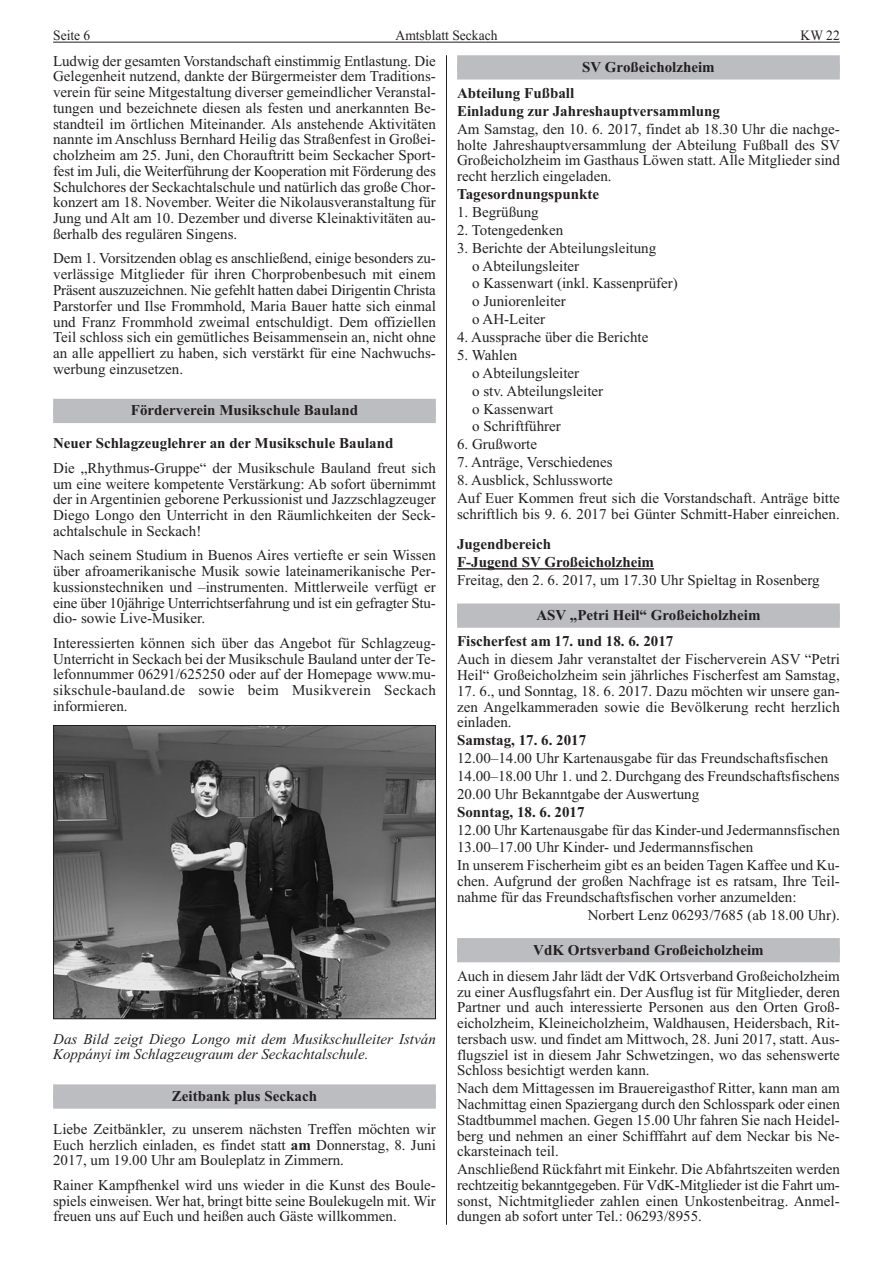
<style>
.page{position:relative;width:893px;height:1263px;background:#fff}
.page>*{position:absolute;margin:0;border:0;box-sizing:border-box;transform-origin:0 0}
.t1{font:15px/15.8px "Times";color:#231f20;text-align:justify}
.t2{font:700 15px/17.9px "Times";color:#231f20}
.t3{font:italic 15px/15.8px "Times";color:#231f20}
.t4{font:14.25px "Times";color:#231f20;scale:.95 1}
.s1{color:#fff}
.s2{font-weight:700}
</style>
<div class="page">
<hr style="left:446px;top:55px;width:1px;height:1170px;background:#231f20">
<hr style="left:53px;top:42px;width:787px;height:1px;background:#231f20">
<div style="left:53px;top:399px;width:383px;height:16px;background:#bcbdc0"></div>
<div style="left:53px;top:408px;width:383px;height:15px;background:#bcbdc0"></div>
<div style="left:53px;top:1084px;width:383px;height:17px;background:#bcbdc0"></div>
<div style="left:53px;top:1094px;width:383px;height:15px;background:#bcbdc0"></div>
<div style="left:457px;top:55px;width:383px;height:17px;background:#bcbdc0"></div>
<div style="left:457px;top:65px;width:383px;height:15px;background:#bcbdc0"></div>
<hr style="left:457px;top:568px;width:197px;height:2px;background:#231f20">
<div style="left:457px;top:603px;width:383px;height:17px;background:#bcbdc0"></div>
<div style="left:457px;top:613px;width:383px;height:15px;background:#bcbdc0"></div>
<div style="left:457px;top:938px;width:383px;height:16px;background:#bcbdc0"></div>
<div style="left:457px;top:947px;width:383px;height:15px;background:#bcbdc0"></div>
<img style="left:55px;top:727px;width:379px;height:290px">
<div style="left:53px;top:725px;width:383px;height:294px;border:1px solid #231f20"></div>
<p class="t4" style="left:53px;top:30px;width:41px">Seite 6</p>
<p class="t4" style="left:396px;top:30px;width:109px">Amtsblatt Seckach</p>
<p class="t4" style="left:801px;top:30px;width:43px">KW 22</p>
<p class="t1" style="left:53px;top:54px;width:384px">Ludwig der gesamten Vorstandschaft einstimmig Entlastung. Die Gelegenheit nutzend, dankte der Bürgermeister dem Traditions&shy;verein für seine Mitgestaltung diverser gemeindlicher Veranstal&shy;tungen und bezeichnete diesen als festen und anerkannten Be&shy;standteil im örtlichen Miteinander. Als anstehende Aktivitäten nannte im Anschluss Bernhard Heilig das Straßenfest in Großei&shy;cholzheim am 25. Juni, den Chorauftritt beim Seckacher Sport&shy;fest im Juli, die Weiterführung der Kooperation mit Förderung des Schulchores der Seckachtalschule und natürlich das große Chor&shy;konzert am 18. November. Weiter die Nikolausveranstaltung für Jung und Alt am 10. Dezember und diverse Kleinaktivitäten au&shy;ßerhalb des regulären Singens.</p>
<p class="t1" style="left:53px;top:252px;width:384px">Dem 1. Vorsitzenden oblag es anschließend, einige besonders zu&shy;verlässige Mitglieder für ihren Chorprobenbesuch mit einem Präsent auszuzeichnen. Nie gefehlt hatten dabei Dirigentin Christa Parstorfer und Ilse Frommhold, Maria Bauer hatte sich einmal und Franz Frommhold zweimal entschuldigt. Dem offiziellen Teil schloss sich ein gemütliches Beisammensein an, nicht ohne an alle appelliert zu haben, sich verstärkt für eine Nachwuchs&shy;werbung einzusetzen.</p>
<p class="t2" style="left:131px;top:403px;width:229px">Förderverein Musikschule Bauland</p>
<p class="t2" style="left:53px;top:436px;width:342px">Neuer Schlagzeuglehrer an der Musikschule Bauland</p>
<p class="t1" style="left:53px;top:461px;width:384px">Die „Rhythmus-Gruppe“ der Musikschule Bauland freut sich um eine weitere kompetente Verstärkung: Ab sofort übernimmt der in Argentinien geborene Perkussionist und Jazzschlagzeuger Diego Longo den Unterricht in den Räumlichkeiten der Seck&shy;achtalschule in Seckach!</p>
<p class="t1" style="left:53px;top:549px;width:384px">Nach seinem Studium in Buenos Aires vertiefte er sein Wissen über afroamerikanische Musik sowie lateinamerikanische Per&shy;kussionstechniken und –instrumenten. Mittlerweile verfügt er eine über 10jährige Unterrichtserfahrung und ist ein gefragter Stu&shy;dio- sowie Live-Musiker.</p>
<p class="t1" style="left:53px;top:636px;width:384px">Interessierten können sich über das Angebot für Schlagzeug-Unterricht in Seckach bei der Musikschule Bauland unter der Te&shy;lefonnummer 06291/625250 oder auf der Homepage www.mu&shy;sikschule-bauland.de sowie beim Musikverein Seckach informieren.</p>
<p class="t2" style="left:582px;top:59px;width:134px">SV Großeicholzheim</p>
<p class="t2" style="left:457px;top:86px;width:264px">Abteilung Fußball<br>Einladung zur Jahreshauptversammlung</p>
<p class="t1" style="left:457px;top:122px;width:384px">Am Samstag, den 10. 6. 2017, findet ab 18.30 Uhr die nachge&shy;holte Jahreshauptversammlung der Abteilung Fußball des SV Großeicholzheim im Gasthaus Löwen statt. Alle Mitglieder sind recht herzlich eingeladen.</p>
<p class="t2" style="left:457px;top:187px;width:143px">Tagesordnungspunkte</p>
<p class="t1" style="left:457px;top:205px;width:83px">1. Begrüßung</p>
<p class="t1" style="left:457px;top:223px;width:108px">2. Totengedenken</p>
<p class="t1" style="left:457px;top:241px;width:201px">3. Berichte der Abteilungsleitung</p>
<p class="t1" style="left:457px;top:259px;width:124px"><span class="s1">3.</span> o Abteilungsleiter</p>
<p class="t1" style="left:457px;top:277px;width:222px"><span class="s1">3.</span> o Kassenwart (inkl. Kassenprüfer)</p>
<p class="t1" style="left:457px;top:295px;width:110px"><span class="s1">3.</span> o Juniorenleiter</p>
<p class="t1" style="left:457px;top:313px;width:89px"><span class="s1">3.</span> o AH-Leiter</p>
<p class="t1" style="left:457px;top:331px;width:193px">4. Aussprache über die Berichte</p>
<p class="t1" style="left:457px;top:348px;width:62px">5. Wahlen</p>
<p class="t1" style="left:457px;top:366px;width:124px"><span class="s1">3.</span> o Abteilungsleiter</p>
<p class="t1" style="left:457px;top:384px;width:148px"><span class="s1">3.</span> o stv. Abteilungsleiter</p>
<p class="t1" style="left:457px;top:402px;width:98px"><span class="s1">3.</span> o Kassenwart</p>
<p class="t1" style="left:457px;top:420px;width:105px"><span class="s1">3.</span> o Schriftführer</p>
<p class="t1" style="left:457px;top:438px;width:81px">6. Grußworte</p>
<p class="t1" style="left:457px;top:456px;width:157px">7. Anträge, Verschiedenes</p>
<p class="t1" style="left:457px;top:473px;width:384px;line-height:17.9px">8. Ausblick, Schlussworte<br>Auf Euer Kommen freut sich die Vorstandschaft. Anträge bitte</p>
<p class="t1" style="left:457px;top:507px;width:384px">schriftlich bis 9. 6. 2017 bei Günter Schmitt-Haber einreichen.</p>
<p class="t2" style="left:457px;top:537px;width:198px">Jugendbereich<br>F-Jugend SV Großeicholzheim</p>
<p class="t1" style="left:457px;top:574px;width:364px">Freitag, den 2. 6. 2017, um 17.30 Uhr Spieltag in Rosenberg</p>
<p class="t2" style="left:457px;top:603px;width:305px;line-height:26.4px;text-indent:79px">ASV „Petri Heil“ Großeicholzheim<br>Fischerfest am 17. und 18. 6. 2017</p>
<p class="t1" style="left:457px;top:653px;width:384px">Auch in diesem Jahr veranstaltet der Fischerverein ASV “Petri<br>Heil“ Großeicholzheim sein jährliches Fischerfest am Samstag,</p>
<p class="t1" style="left:457px;top:684px;width:384px">17. 6., und Sonntag, 18. 6. 2017. Dazu möchten wir unsere gan&shy;zen Angelkammeraden sowie die Bevölkerung recht herzlich einladen.</p>
<p class="t2" style="left:457px;top:733px;width:131px">Samstag, 17. 6. 2017</p>
<p class="t1" style="left:457px;top:750px;width:384px;line-height:17.9px;text-align:left">12.00–14.00 Uhr Kartenausgabe für das Freundschaftsfischen<br>14.00–18.00 Uhr 1. und 2. Durchgang des Freundschaftsfischens<br>20.00 Uhr Bekanntgabe der Auswertung</p>
<p class="t2" style="left:457px;top:804px;width:129px">Sonntag, 18. 6. 2017</p>
<p class="t1" style="left:457px;top:822px;width:384px;line-height:17.9px;text-align:left">12.00 Uhr Kartenausgabe für das Kinder-und Jedermannsfischen<br>13.00–17.00 Uhr Kinder- und Jedermannsfischen<br>In unserem Fischerheim gibt es an beiden Tagen Kaffee und Ku-</p>
<p class="t1" style="left:457px;top:874px;width:384px">chen. Aufgrund der großen Nachfrage ist es ratsam, Ihre Teil&shy;nahme für das Freundschaftsfischen vorher anzumelden:</p>
<p class="t1" style="left:588px;top:908px;width:254px">Norbert Lenz 06293/7685 (ab 18.00 Uhr).</p>
<p class="t2" style="left:533px;top:942px;width:232px">VdK Ortsverband Großeicholzheim</p>
<p class="t1" style="left:457px;top:969px;width:384px">Auch in diesem Jahr lädt der VdK Ortsverband Großeicholzheim zu einer Ausflugsfahrt ein. Der Ausflug ist für Mitglieder, deren Partner und auch interessierte Personen aus den Orten Groß&shy;eicholzheim, Kleineicholzheim, Waldhausen, Heidersbach, Rit&shy;tersbach usw. und findet am Mittwoch, 28. Juni 2017, statt. Aus&shy;flugsziel ist in diesem Jahr Schwetzingen, wo das sehenswerte Schloss besichtigt werden kann.</p>
<p class="t1" style="left:457px;top:1082px;width:384px">Nach dem Mittagessen im Brauereigasthof Ritter, kann man am Nachmittag einen Spaziergang durch den Schlosspark oder einen Stadtbummel machen. Gegen 15.00 Uhr fahren Sie nach Heidel&shy;berg und nehmen an einer Schifffahrt auf dem Neckar bis Ne&shy;ckarsteinach teil.</p>
<p class="t1" style="left:457px;top:1163px;width:384px">Anschließend Rückfahrt mit Einkehr. Die Abfahrtszeiten werden rechtzeitig bekanntgegeben. Für VdK-Mitglieder ist die Fahrt um&shy;sonst, Nichtmitglieder zahlen einen Unkostenbeitrag. Anmel&shy;dungen ab sofort unter Tel.: 06293/8955.</p>
<p class="t3" style="left:53px;top:1032px;width:384px">Das Bild zeigt Diego Longo mit dem Musikschulleiter István<br>Koppányi im Schlagzeugraum der Seckachtalschule.</p>
<p class="t2" style="left:172px;top:1088px;width:147px">Zeitbank plus Seckach</p>
<p class="t1" style="left:53px;top:1122px;width:384px">Liebe Zeitbänkler, zu unserem nächsten Treffen möchten wir Euch herzlich einladen, es findet statt <span class="s2">am</span> Donnerstag, 8. Juni 2017, um 19.00 Uhr am Bouleplatz in Zimmern.</p>
<p class="t1" style="left:53px;top:1178px;width:384px">Rainer Kampfhenkel wird uns wieder in die Kunst des Boule&shy;spiels einweisen. Wer hat, bringt bitte seine Boulekugeln mit. Wir freuen uns auf Euch und heißen auch Gäste willkommen.</p>
</div>
